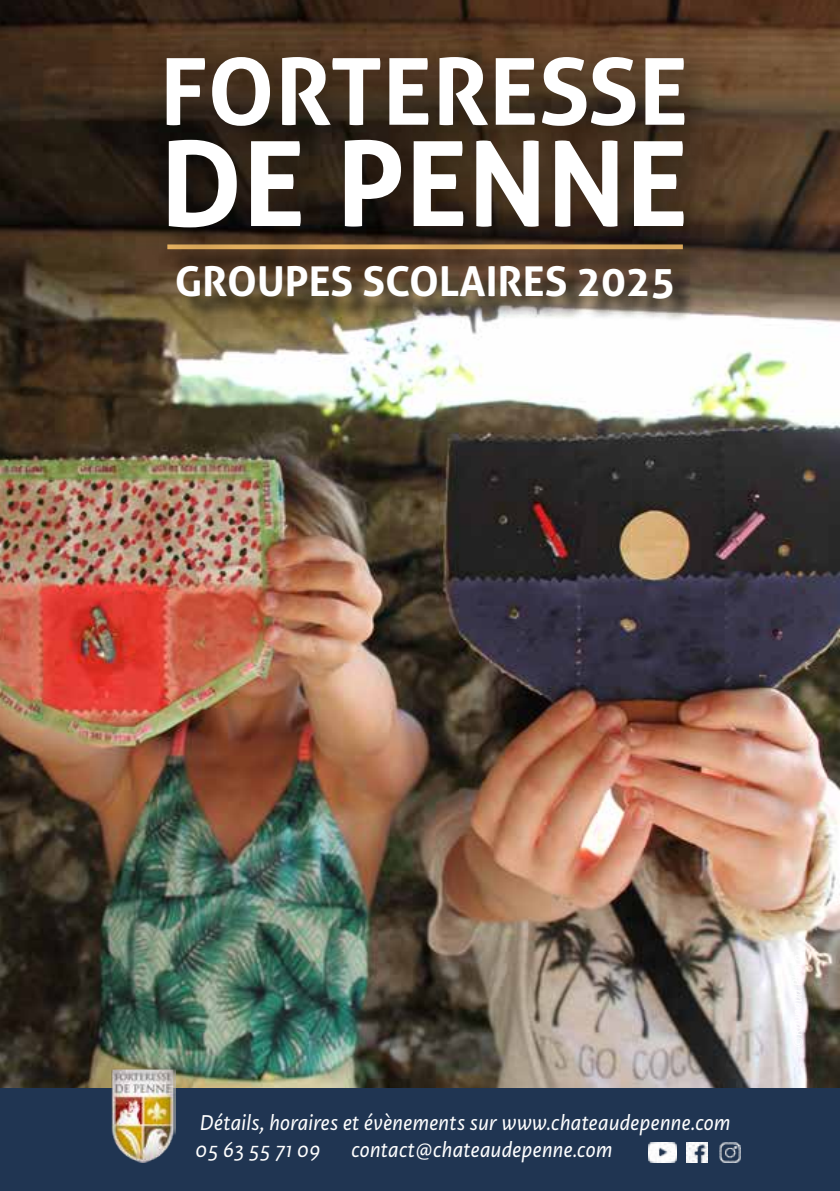
<style>
.page{position:relative;width:840px;height:1191px;background:#fff}
.page>*{position:absolute;margin:0;border:0;box-sizing:border-box;transform-origin:0 0}
.t1{font:700 117.8px "Aller";color:#fff}
.t2{font:700 92.6px "Aller";letter-spacing:.005em;color:#fff}
.t3{font:700 41.2px "Aller";color:#fff}
.t4{font:italic 22.2px/26.6px "Mingus Sans";color:#fff}
</style>
<div class="page">
<img style="left:0;top:0;width:839px;height:1089px">
<div style="left:136px;top:28px;width:594px;height:247px;background:#000;opacity:.4"></div>
<div style="left:180px;top:269px;width:515px;height:54px;background:#000;opacity:.75"></div>
<div style="left:0;top:1089px;width:839px;height:102px;background:#203552"></div>
<img style="left:110px;top:1067px;width:65px;height:95px">
<img style="left:686px;top:1142px;width:20px;height:20px">
<img style="left:648px;top:1142px;width:28px;height:20px">
<img style="left:719px;top:1142px;width:20px;height:20px">
<h2 class="t2" style="left:160px;top:35px;width:529px">FORTERESSE</h2>
<h1 class="t1" style="left:160px;top:111px;width:529px">DE PENNE</h1>
<h3 class="t3" style="left:175px;top:256px;width:502px">GROUPES SCOLAIRES 2025</h3>
<p class="t4" style="left:195px;top:1109px;width:536px">Détails, horaires et évènements sur www.chateaudepenne.com<br>05 63 55 71 09</p>
<p class="t4" style="left:351px;top:1136px;width:262px">contact@chateaudepenne.com</p>
</div>
